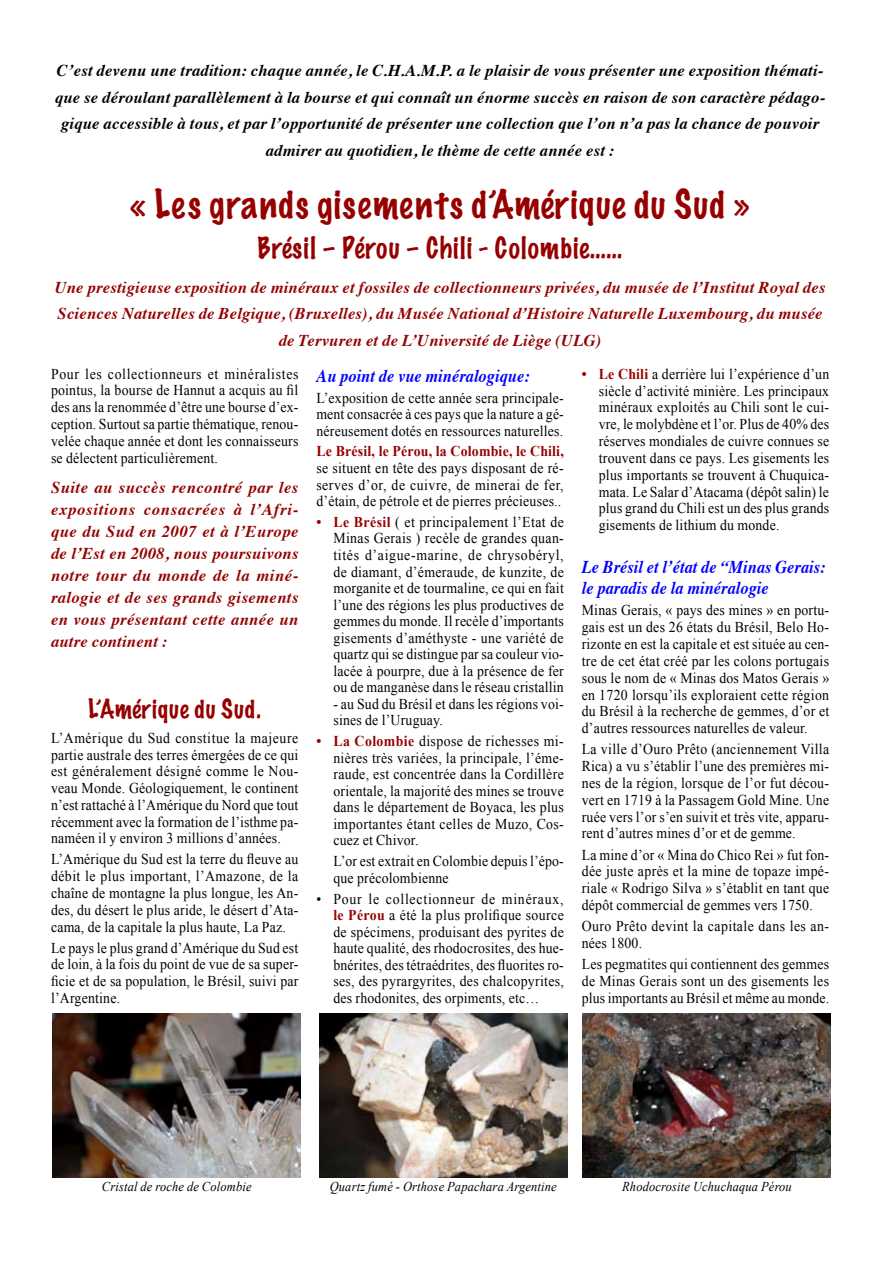
<style>
.page{position:relative;width:893px;height:1263px;background:#fff}
.page>*{position:absolute;margin:0;border:0;box-sizing:border-box;transform-origin:0 0}
.t1{font:100 36px "Marker Felt";letter-spacing:.04em;color:#960000}
.t2{font:100 27px "Marker Felt";letter-spacing:.04em;color:#960000}
.t3{font:100 24px "Marker Felt";letter-spacing:.03em;color:#960000}
.t4{font:italic 700 18px/21.3px "Times";letter-spacing:.005em;color:#00f;scale:.9 1}
.t5{font:italic 700 16.5px/22px "Times";letter-spacing:.015em;color:#960000;text-align:justify}
.t6{font:italic 700 16.5px/26.5px "Times";letter-spacing:.015em;color:#000;text-align:center}
.t7{font:15px/16.8px "Times New Roman";letter-spacing:.015em;color:#000;text-align:justify;scale:.92 1}
.t8{font:700 15px "Times New Roman";letter-spacing:.015em;color:#960000;scale:.92 1}
.t9{font:italic 13.5px "Times New Roman";letter-spacing:.015em;color:#000;scale:.92 1}
.s1{font-weight:700;color:#960000}
</style>
<div class="page">
<img style="left:53px;top:1013px;width:248px;height:164px">
<img style="left:319px;top:1013px;width:248px;height:164px">
<img style="left:583px;top:1013px;width:248px;height:164px">
<p class="t6" style="left:55px;top:56px;width:772px">C’est devenu une tradition: chaque année, le C.H.A.M.P. a le plaisir de vous présenter une exposition thémati&shy;que se déroulant parallèlement à la bourse et qui connaît un énorme succès en raison de son caractère pédago&shy;gique accessible à tous, et par l’opportunité de présenter une collection que l’on n’a pas la chance de pouvoir admirer au quotidien, le thème de cette année est :</p>
<h1 class="t1" style="left:130px;top:187px;width:621px">« Les grands gisements d’Amérique du Sud »</h1>
<h2 class="t2" style="left:257px;top:235px;width:366px">Brésil – Pérou – Chili - Colombie……</h2>
<p class="t5" style="left:55px;top:273px;width:772px;line-height:26.4px;text-align:center">Une prestigieuse exposition de minéraux et fossiles de collectionneurs privées, du musée de l’Institut Royal des<br>Sciences Naturelles de Belgique, (Bruxelles), du Musée National d’Histoire Naturelle Luxembourg, du musée de Tervuren et de L’Université de Liège (ULG)</p>
<p class="t7" style="left:51px;top:365px;width:270px">Pour les collectionneurs et minéralistes pointus, la bourse de Hannut a acquis au fil des ans la renommée d’être une bourse d’ex&shy;ception. Surtout sa partie thématique, renou&shy;velée chaque année et dont les connaisseurs se délectent particulièrement.</p>
<p class="t5" style="left:51px;top:475px;width:249px">Suite au succès rencontré par les expositions consacrées à l’Afri&shy;que du Sud en 2007 et à l’Europe de l’Est en 2008, nous poursuivons notre tour du monde de la miné&shy;ralogie et de ses grands gisements en vous présentant cette année un autre continent :</p>
<h3 class="t3" style="left:88px;top:697px;width:174px">L’Amérique du Sud.</h3>
<p class="t7" style="left:51px;top:729px;width:270px">L’Amérique du Sud constitue la majeure partie australe des terres émergées de ce qui est généralement désigné comme le Nou&shy;veau Monde. Géologiquement, le continent n’est rattaché à l’Amérique du Nord que tout récemment avec la formation de l’isthme pa&shy;naméen il y environ 3 millions d’années.</p>
<p class="t7" style="left:51px;top:851px;width:270px">L’Amérique du Sud est la terre du fleuve au débit le plus important, l’Amazone, de la chaîne de montagne la plus longue, les An&shy;des, du désert le plus aride, le désert d’Ata&shy;cama, de la capitale la plus haute, La Paz.</p>
<p class="t7" style="left:51px;top:939px;width:270px">Le pays le plus grand d’Amérique du Sud est de loin, à la fois du point de vue de sa super&shy;ficie et de sa population, le Brésil, suivi par l’Argentine.</p>
<p class="t4" style="left:316px;top:363px;width:239px">Au point de vue minéralogique:</p>
<p class="t7" style="left:316px;top:389px;width:270px">L’exposition de cette année sera principale&shy;ment consacrée à ces pays que la nature a gé&shy;néreusement dotés en ressources naturelles.</p>
<p class="t8" style="left:316px;top:443px;width:270px">Le Brésil, le Pérou, la Colombie, le Chili,</p>
<p class="t7" style="left:316px;top:459px;width:270px">se situent en tête des pays disposant de ré&shy;serves d’or, de cuivre, de minerai de fer, d’étain, de pétrole et de pierres précieuses..</p>
<p class="t7" style="left:333px;top:513px;width:252px;text-indent:-17px"><span class="s1">• Le Brésil</span> ( et principalement l’Etat de Minas Gerais ) recèle de grandes quan&shy;tités d’aigue-marine, de chrysobéryl, de diamant, d’émeraude, de kunzite, de morganite et de tourmaline, ce qui en fait l’une des régions les plus productives de gemmes du monde. Il recèle d’importants gisements d’améthyste - une variété de quartz qui se distingue par sa couleur vio&shy;lacée à pourpre, due à la présence de fer ou de manganèse dans le réseau cristallin</p>
<p class="t7" style="left:333px;top:695px;width:252px">- au Sud du Brésil et dans les régions voi&shy;sines de l’Uruguay.</p>
<p class="t7" style="left:333px;top:733px;width:252px;text-indent:-17px"><span class="s1">• La Colombie</span> dispose de richesses mi&shy;nières très variées, la principale, l’éme&shy;raude, est concentrée dans la Cordillère orientale, la majorité des mines se trouve dans le département de Boyaca, les plus importantes étant celles de Muzo, Cos&shy;cuez et Chivor.</p>
<p class="t7" style="left:333px;top:853px;width:252px">L’or est extrait en Colombie depuis l’épo&shy;que précolombienne</p>
<p class="t7" style="left:333px;top:890px;width:252px;text-indent:-17px">• Pour le collectionneur de minéraux, <span class="s1">le Pérou</span> a été la plus prolifique source de spécimens, produisant des pyrites de haute qualité, des rhodocrosites, des hue&shy;bnérites, des tétraédrites, des fluorites ro&shy;ses, des pyrargyrites, des chalcopyrites, des rhodonites, des orpiments, etc…</p>
<p class="t7" style="left:599px;top:365px;width:252px;text-indent:-17px"><span class="s1">• Le Chili</span> a derrière lui l’expérience d’un siècle d’activité minière. Les principaux minéraux exploités au Chili sont le cui&shy;vre, le molybdène et l’or. Plus de 40% des réserves mondiales de cuivre connues se trouvent dans ce pays. Les gisements les plus importants se trouvent à Chuquica&shy;mata. Le Salar d’Atacama (dépôt salin) le plus grand du Chili est un des plus grands gisements de lithium du monde.</p>
<p class="t4" style="left:582px;top:555px;width:272px">Le Brésil et l’état de “Minas Gerais: le paradis de la minéralogie</p>
<p class="t7" style="left:582px;top:602px;width:270px">Minas Gerais, « pays des mines » en portu&shy;gais est un des 26 états du Brésil, Belo Ho&shy;rizonte en est la capitale et est située au cen&shy;tre de cet état créé par les colons portugais sous le nom de « Minas dos Matos Gerais » en 1720 lorsqu’ils exploraient cette région du Brésil à la recherche de gemmes, d’or et d’autres ressources naturelles de valeur.</p>
<p class="t7" style="left:582px;top:741px;width:270px">La ville d’Ouro Prêto (anciennement Villa Rica) a vu s’établir l’une des premières mi&shy;nes de la région, lorsque de l’or fut décou&shy;vert en 1719 à la Passagem Gold Mine. Une ruée vers l’or s’en suivit et très vite, apparu&shy;rent d’autres mines d’or et de gemme.</p>
<p class="t7" style="left:582px;top:846px;width:270px">La mine d’or « Mina do Chico Rei » fut fon&shy;dée juste après et la mine de topaze impé&shy;riale « Rodrigo Silva » s’établit en tant que dépôt commercial de gemmes vers 1750.</p>
<p class="t7" style="left:582px;top:917px;width:270px">Ouro Prêto devint la capitale dans les an&shy;nées 1800.</p>
<p class="t7" style="left:582px;top:955px;width:270px">Les pegmatites qui contiennent des gemmes de Minas Gerais sont un des gisements les plus importants au Brésil et même au monde.</p>
<p class="t9" style="left:102px;top:1178px;width:164px">Cristal de roche de Colombie</p>
<p class="t9" style="left:330px;top:1178px;width:248px">Quartz fumé - Orthose Papachara Argentine</p>
<p class="t9" style="left:622px;top:1178px;width:186px">Rhodocrosite Uchuchaqua Pérou</p>
</div>
